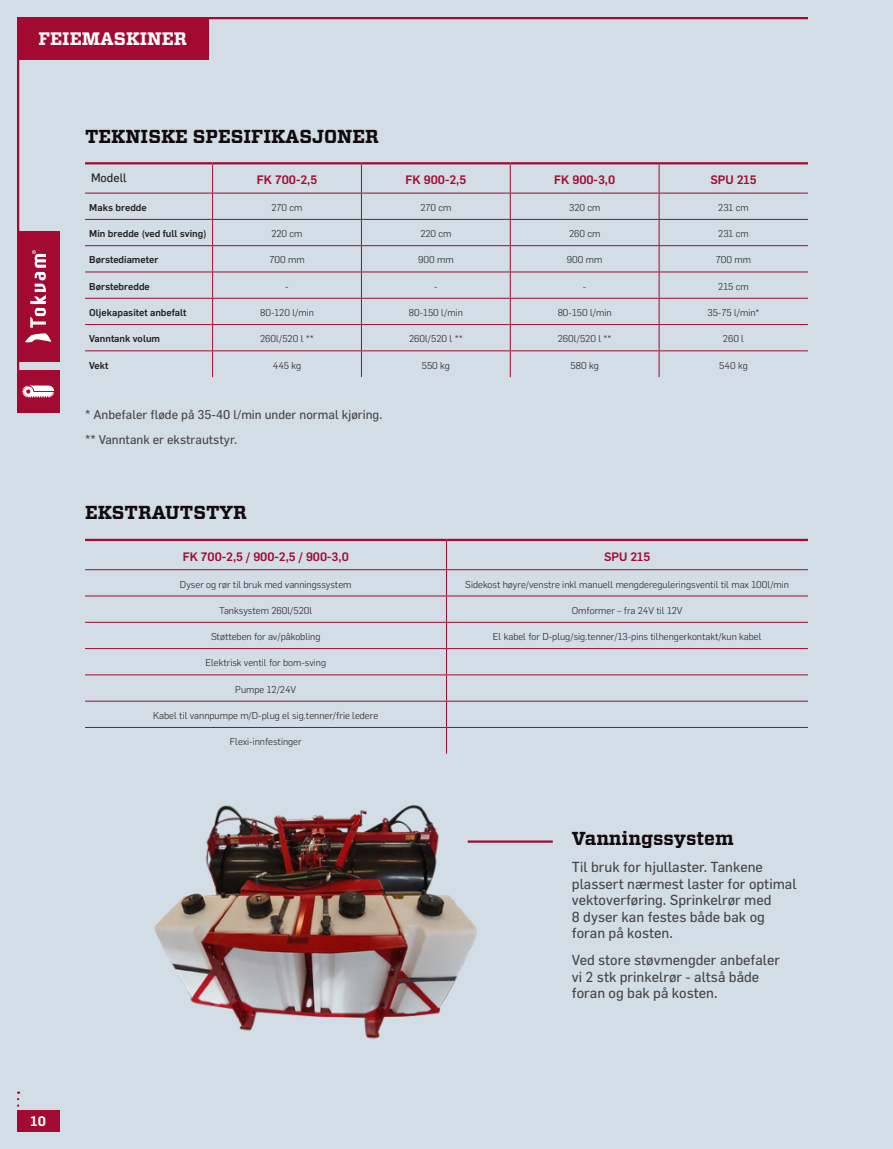
<style>
.page{position:relative;width:893px;height:1149px;background:#fff}
.page>*{position:absolute;margin:0;border:0;box-sizing:border-box;transform-origin:0 0}
.Tittel_2{font:700 18.75px "Vitesse";color:#110a0c}
.Kapittelmerke_rød{font:700 18px "Vitesse";color:#fff}
.Tekst_1{font:14.25px/16.5px "Flama";color:#474446}
.t1{font:600 13.5px "Flama";color:#fff}
.Tekst_1_liten{font:12.45px "Flama";color:#474446}
.Tabell_Tittel{font:500 12px "Flama";color:#a30a32}
.Tabell_Tittel_Modell{font:12px "Flama";color:#231f20}
.Tabell_tekst_innhold{font:300 9.75px "Flama";color:#231f20}
.Tabell_tekst_kolonne{font:500 9.75px "Flama";color:#231f20}
</style>
<div class="page">
<div style="left:0;top:0;width:893px;height:1148px;background:#d2dde5"></div>
<img style="left:154px;top:805px;width:358px;height:234px">
<hr style="left:468px;top:840px;width:85px;height:2px;background:#a30a32">
<hr style="left:446px;top:538px;width:362px;height:3px;background:#a30a32">
<svg style="left:446px;top:541px;width:1px;height:212px"></svg>
<hr style="left:85px;top:538px;width:361px;height:3px;background:#a30a32">
<hr style="left:85px;top:569px;width:361px;height:1px;background:#a30a32">
<hr style="left:446px;top:569px;width:362px;height:1px;background:#a30a32">
<hr style="left:85px;top:595px;width:361px;height:1px;background:#a30a32">
<hr style="left:446px;top:595px;width:362px;height:1px;background:#a30a32">
<hr style="left:85px;top:621px;width:361px;height:1px;background:#a30a32">
<hr style="left:446px;top:621px;width:362px;height:1px;background:#a30a32">
<hr style="left:85px;top:648px;width:361px;height:1px;background:#a30a32">
<hr style="left:446px;top:648px;width:362px;height:1px;background:#a30a32">
<hr style="left:85px;top:674px;width:361px;height:1px;background:#a30a32">
<hr style="left:446px;top:674px;width:362px;height:1px;background:#a30a32">
<hr style="left:85px;top:700px;width:361px;height:1px;background:#a30a32">
<hr style="left:446px;top:700px;width:362px;height:1px;background:#a30a32">
<hr style="left:85px;top:726px;width:361px;height:1px;background:#a30a32">
<hr style="left:446px;top:726px;width:362px;height:1px;background:#a30a32">
<svg style="left:17px;top:17px;width:791px;height:396px"></svg>
<div style="left:17px;top:231px;width:43px;height:130px;background:#a30a32"></div>
<svg style="left:30px;top:250px;width:16px;height:77px"></svg>
<svg style="left:25px;top:333px;width:26px;height:9px"></svg>
<div style="left:17px;top:370px;width:43px;height:42px;background:#a30a32"></div>
<svg style="left:22px;top:385px;width:32px;height:12px"></svg>
<div style="left:17px;top:17px;width:191px;height:43px;background:#a30a32"></div>
<div style="left:17px;top:1110px;width:43px;height:21px;background:#a30a32"></div>
<svg style="left:17px;top:1091px;width:2px;height:16px"></svg>
<p class="Kapittelmerke_rød" style="left:38px;top:26px;width:150px">FEIEMASKINER</p>
<p class="Tittel_2" style="left:85px;top:123px;width:295px">TEKNISKE SPESIFIKASJONER</p>
<p class="Tabell_Tittel_Modell" style="left:91px;top:171px;width:37px">Modell</p>
<p class="Tabell_Tittel" style="left:257px;top:171px;width:62px">FK 700-2,5</p>
<p class="Tabell_Tittel" style="left:405px;top:171px;width:62px">FK 900-2,5</p>
<p class="Tabell_Tittel" style="left:554px;top:171px;width:63px">FK 900-3,0</p>
<p class="Tabell_Tittel" style="left:710px;top:171px;width:48px">SPU 215</p>
<p class="Tabell_tekst_kolonne" style="left:89px;top:200px;width:59px">Maks bredde</p>
<p class="Tabell_tekst_innhold" style="left:271px;top:201px;width:33px">270 cm</p>
<p class="Tabell_tekst_innhold" style="left:420px;top:201px;width:33px">270 cm</p>
<p class="Tabell_tekst_innhold" style="left:569px;top:201px;width:33px">320 cm</p>
<p class="Tabell_tekst_innhold" style="left:718px;top:201px;width:32px">231 cm</p>
<p class="Tabell_tekst_kolonne" style="left:89px;top:226px;width:119px">Min bredde (ved full sving)</p>
<p class="Tabell_tekst_innhold" style="left:271px;top:227px;width:33px">220 cm</p>
<p class="Tabell_tekst_innhold" style="left:420px;top:227px;width:33px">220 cm</p>
<p class="Tabell_tekst_innhold" style="left:569px;top:227px;width:33px">260 cm</p>
<p class="Tabell_tekst_innhold" style="left:718px;top:227px;width:32px">231 cm</p>
<p class="Tabell_tekst_kolonne" style="left:89px;top:253px;width:71px">Børstediameter</p>
<p class="Tabell_tekst_innhold" style="left:269px;top:253px;width:37px">700 mm</p>
<p class="Tabell_tekst_innhold" style="left:418px;top:253px;width:37px">900 mm</p>
<p class="Tabell_tekst_innhold" style="left:567px;top:253px;width:37px">900 mm</p>
<p class="Tabell_tekst_innhold" style="left:716px;top:253px;width:37px">700 mm</p>
<p class="Tabell_tekst_kolonne" style="left:89px;top:279px;width:62px">Børstebredde</p>
<p class="Tabell_tekst_innhold" style="left:285px;top:279px;width:5px">-</p>
<p class="Tabell_tekst_innhold" style="left:434px;top:279px;width:5px">-</p>
<p class="Tabell_tekst_innhold" style="left:583px;top:279px;width:5px">-</p>
<p class="Tabell_tekst_innhold" style="left:718px;top:279px;width:32px">215 cm</p>
<p class="Tabell_tekst_kolonne" style="left:89px;top:305px;width:98px">Oljekapasitet anbefalt</p>
<p class="Tabell_tekst_innhold" style="left:260px;top:306px;width:55px">80-120 l/min</p>
<p class="Tabell_tekst_innhold" style="left:409px;top:306px;width:56px">80-150 l/min</p>
<p class="Tabell_tekst_innhold" style="left:558px;top:306px;width:56px">80-150 l/min</p>
<p class="Tabell_tekst_innhold" style="left:707px;top:306px;width:54px">35-75 l/min*</p>
<p class="Tabell_tekst_kolonne" style="left:89px;top:332px;width:72px">Vanntank volum</p>
<p class="Tabell_tekst_innhold" style="left:260px;top:332px;width:55px">260l/520 l **</p>
<p class="Tabell_tekst_innhold" style="left:409px;top:332px;width:55px">260l/520 l **</p>
<p class="Tabell_tekst_innhold" style="left:558px;top:332px;width:55px">260l/520 l **</p>
<p class="Tabell_tekst_innhold" style="left:723px;top:332px;width:23px">260 l</p>
<p class="Tabell_tekst_kolonne" style="left:89px;top:358px;width:21px">Vekt</p>
<p class="Tabell_tekst_innhold" style="left:273px;top:358px;width:30px">445 kg</p>
<p class="Tabell_tekst_innhold" style="left:422px;top:358px;width:30px">550 kg</p>
<p class="Tabell_tekst_innhold" style="left:571px;top:358px;width:30px">580 kg</p>
<p class="Tabell_tekst_innhold" style="left:719px;top:358px;width:30px">540 kg</p>
<p class="Tekst_1_liten" style="left:85px;top:407px;width:299px">* Anbefaler fløde på 35-40 l/min under normal kjøring.</p>
<p class="Tekst_1_liten" style="left:85px;top:431px;width:154px">** Vanntank er ekstrautstyr.</p>
<p class="Tittel_2" style="left:85px;top:500px;width:163px">EKSTRAUTSTYR</p>
<p class="Tabell_Tittel" style="left:183px;top:547px;width:168px">FK 700-2,5 / 900-2,5 / 900-3,0</p>
<p class="Tabell_Tittel" style="left:604px;top:547px;width:48px">SPU 215</p>
<p class="Tabell_tekst_innhold" style="left:180px;top:577px;width:173px">Dyser og rør til bruk med vanningssystem</p>
<p class="Tabell_tekst_innhold" style="left:465px;top:577px;width:325px">Sidekost høyre/venstre inkl manuell mengdereguleringsventil til max 100l/min</p>
<p class="Tabell_tekst_innhold" style="left:219px;top:603px;width:95px">Tanksystem 260l/520l</p>
<p class="Tabell_tekst_innhold" style="left:572px;top:603px;width:112px">Omformer – fra 24V til 12V</p>
<p class="Tabell_tekst_innhold" style="left:211px;top:629px;width:111px">Støtteben for av/påkobling</p>
<p class="Tabell_tekst_innhold" style="left:493px;top:629px;width:270px">El kabel for D-plug/sig.tenner/13-pins tilhengerkontakt/kun kabel</p>
<p class="Tabell_tekst_innhold" style="left:205px;top:656px;width:122px">Elektrisk ventil for bom-sving</p>
<p class="Tabell_tekst_innhold" style="left:235px;top:682px;width:63px">Pumpe 12/24V</p>
<p class="Tabell_tekst_innhold" style="left:153px;top:708px;width:226px">Kabel til vannpumpe m/D-plug el sig.tenner/frie ledere</p>
<p class="Tabell_tekst_innhold" style="left:230px;top:735px;width:73px">Flexi-innfestinger</p>
<h3 class="t1" style="left:31px;top:1111px;width:17px">10</h3>
<p class="Tittel_2" style="left:572px;top:825px;width:163px">Vanningssystem</p>
<p class="Tekst_1" style="left:572px;top:858px;width:226px">Til bruk for hjullaster. Tankene plassert nærmest laster for optimal vektoverføring. Sprinkelrør med<br>8 dyser kan festes både bak og foran på kosten.</p>
<p class="Tekst_1" style="left:572px;top:951px;width:210px">Ved store støvmengder anbefaler vi 2 stk prinkelrør - altså både foran og bak på kosten.</p>
</div>
